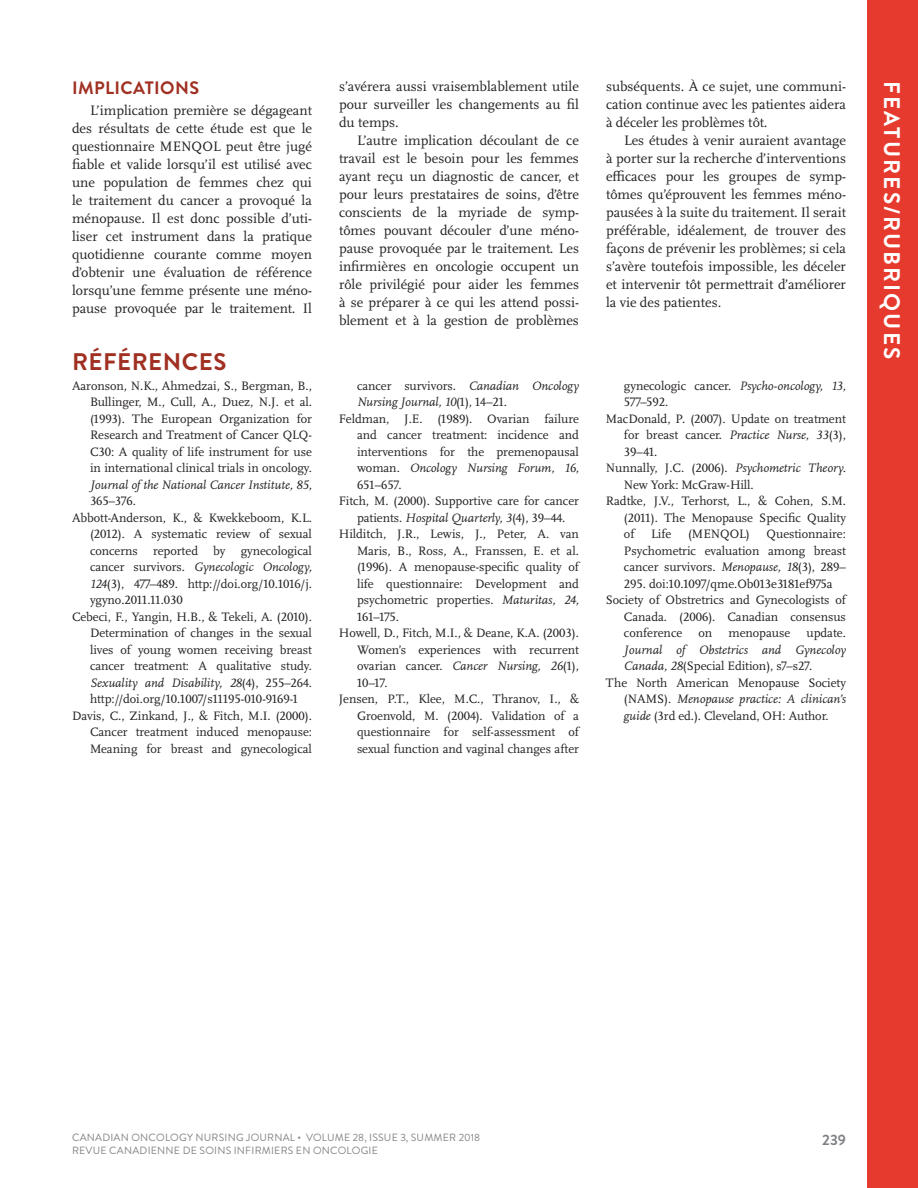
<style>
.page{position:relative;width:918px;height:1188px;background:#fff}
.page>*{position:absolute;margin:0;border:0;box-sizing:border-box;transform-origin:0 0}
.t1{font:700 24px "Brandon Grotesque";letter-spacing:.02em;color:#a03022}
.t2{font:700 22.5px "Brandon Grotesque";letter-spacing:.095em;color:#fff}
.t3{font:700 18px "Brandon Grotesque";letter-spacing:.02em;color:#a03022}
.t4{font:700 15px "Brandon Grotesque";color:#808285}
.t5{font:14.25px/18px "Scala Pro";color:#231f20;text-align:justify}
.t6{font:12.75px/16.5px "Scala Pro";letter-spacing:-.005em;color:#231f20;text-align:justify}
.t7{font:italic 12.75px "Scala Pro";letter-spacing:-.005em;color:#231f20}
.t8{font:10.5px "Brandon Grotesque";letter-spacing:.02em;color:#808285}
.s1{font-style:normal}
.s2{font-style:italic}
</style>
<div class="page">
<div style="left:867px;top:0;width:51px;height:1188px;background:#e73a2e"></div>
<h3 class="t3" style="left:72px;top:75px;width:128px">IMPLICATIONS</h3>
<p class="t5" style="left:72px;top:101px;width:242px;text-indent:18px">L’implication première se dégageant des résultats de cette étude est que le questionnaire MENQOL peut être jugé fiable et valide lorsqu’il est utilisé avec une population de femmes chez qui le traitement du cancer a provoqué la ménopause. Il est donc possible d’uti&shy;liser cet instrument dans la pratique quotidienne courante comme moyen d’obtenir une évaluation de référence lorsqu’une femme présente une méno&shy;pause provoquée par le traitement. Il</p>
<h1 class="t1" style="left:72px;top:345px;width:156px">RÉFÉRENCES</h1>
<p class="t6" style="left:90px;top:378px;width:224px;text-indent:-18px">Aaronson, N.K., Ahmedzai, S., Bergman, B., Bullinger, M., Cull, A., Duez, N.J. et al. (1993). The European Organization for Research and Treatment of Cancer QLQ-C30: A quality of life instrument for use in international clinical trials in oncology.</p>
<p class="t7" style="left:90px;top:477px;width:224px">Journal of the National Cancer Institute, 85,</p>
<p class="t6" style="left:90px;top:493px;width:48px">365–376.</p>
<p class="t6" style="left:72px;top:510px;width:242px">Abbott-Anderson, K., &amp; Kwekkeboom, K.L.</p>
<p class="t6" style="left:90px;top:526px;width:224px">(2012). A systematic review of sexual</p>
<p class="t6" style="left:90px;top:543px;width:224px">concerns reported by gynecological</p>
<p class="t7" style="left:90px;top:560px;width:224px"><span class="s1">cancer survivors.</span> Gynecologic Oncology,</p>
<p class="t6" style="left:90px;top:576px;width:224px"><span class="s2">124</span>(3), 477–489. http://doi.org/10.1016/j.</p>
<p class="t6" style="left:90px;top:592px;width:94px">ygyno.2011.11.030</p>
<p class="t6" style="left:72px;top:609px;width:241px">Cebeci, F., Yangin, H.B., &amp; Tekeli, A. (2010).</p>
<p class="t6" style="left:90px;top:625px;width:224px">Determination of changes in the sexual</p>
<p class="t6" style="left:90px;top:642px;width:224px">lives of young women receiving breast</p>
<p class="t6" style="left:90px;top:658px;width:223px">cancer treatment: A qualitative study.</p>
<p class="t7" style="left:90px;top:675px;width:223px">Sexuality and Disability, 28<span class="s1">(4), 255–264.</span></p>
<p class="t6" style="left:90px;top:691px;width:210px">http://doi.org/10.1007/s11195-010-9169-1</p>
<p class="t6" style="left:72px;top:708px;width:241px">Davis, C., Zinkand, J., &amp; Fitch, M.I. (2000).</p>
<p class="t6" style="left:90px;top:724px;width:224px">Cancer treatment induced menopause:</p>
<p class="t6" style="left:90px;top:741px;width:224px">Meaning for breast and gynecological</p>
<p class="t5" style="left:339px;top:78px;width:242px">s’avérera aussi vraisemblablement utile pour surveiller les changements au fil du temps.</p>
<p class="t5" style="left:339px;top:132px;width:242px;text-indent:18px">L’autre implication découlant de ce travail est le besoin pour les femmes ayant reçu un diagnostic de cancer, et pour leurs prestataires de soins, d’être conscients de la myriade de symp&shy;tômes pouvant découler d’une méno&shy;pause provoquée par le traitement. Les infirmières en oncologie occupent un rôle privilégié pour aider les femmes à se préparer à ce qui les attend possi&shy;blement et à la gestion de problèmes</p>
<p class="t6" style="left:357px;top:378px;width:223px">cancer survivors. <span class="s2">Canadian Oncology</span></p>
<p class="t7" style="left:357px;top:395px;width:152px">Nursing Journal, 10<span class="s1">(1), 14–21.</span></p>
<p class="t6" style="left:339px;top:411px;width:242px">Feldman, J.E. (1989). Ovarian failure</p>
<p class="t6" style="left:357px;top:427px;width:223px">and cancer treatment: incidence and</p>
<p class="t6" style="left:357px;top:444px;width:223px">interventions for the premenopausal</p>
<p class="t7" style="left:357px;top:461px;width:223px"><span class="s1">woman.</span> Oncology Nursing Forum, 16,</p>
<p class="t6" style="left:357px;top:477px;width:46px">651–657.</p>
<p class="t6" style="left:339px;top:493px;width:241px">Fitch, M. (2000). Supportive care for cancer</p>
<p class="t6" style="left:357px;top:510px;width:210px">patients. <span class="s2">Hospital Quarterly, 3</span>(4), 39–44.</p>
<p class="t6" style="left:339px;top:526px;width:242px">Hilditch, J.R., Lewis, J., Peter, A. van</p>
<p class="t6" style="left:357px;top:543px;width:223px">Maris, B., Ross, A., Franssen, E. et al.</p>
<p class="t6" style="left:357px;top:559px;width:223px">(1996). A menopause-specific quality of</p>
<p class="t6" style="left:357px;top:576px;width:224px">life questionnaire: Development and</p>
<p class="t6" style="left:357px;top:592px;width:224px">psychometric properties. <span class="s2">Maturitas, 24,</span></p>
<p class="t6" style="left:357px;top:609px;width:44px">161–175.</p>
<p class="t6" style="left:339px;top:625px;width:242px">Howell, D., Fitch, M.I., &amp; Deane, K.A. (2003).</p>
<p class="t6" style="left:357px;top:642px;width:224px">Women’s experiences with recurrent</p>
<p class="t6" style="left:357px;top:658px;width:224px">ovarian cancer. <span class="s2">Cancer Nursing, 26</span>(1),</p>
<p class="t6" style="left:357px;top:675px;width:32px">10–17.</p>
<p class="t6" style="left:339px;top:691px;width:241px">Jensen, P.T., Klee, M.C., Thranov, I., &amp;</p>
<p class="t6" style="left:357px;top:708px;width:223px">Groenvold, M. (2004). Validation of a</p>
<p class="t6" style="left:357px;top:724px;width:224px">questionnaire for self-assessment of</p>
<p class="t6" style="left:357px;top:741px;width:224px">sexual function and vaginal changes after</p>
<p class="t5" style="left:606px;top:78px;width:241px">subséquents. À ce sujet, une communi&shy;cation continue avec les patientes aidera à déceler les problèmes tôt.</p>
<p class="t5" style="left:606px;top:132px;width:242px;text-indent:18px">Les études à venir auraient avantage à porter sur la recherche d’interventions efficaces pour les groupes de symp&shy;tômes qu’éprouvent les femmes méno&shy;pausées à la suite du traitement. Il serait préférable, idéalement, de trouver des façons de prévenir les problèmes; si cela s’avère toutefois impossible, les déceler et intervenir tôt permettrait d’améliorer la vie des patientes.</p>
<p class="t7" style="left:624px;top:378px;width:224px"><span class="s1">gynecologic cancer.</span> Psycho-oncology, 13,</p>
<p class="t6" style="left:624px;top:394px;width:46px">577–592.</p>
<p class="t6" style="left:606px;top:411px;width:241px">MacDonald, P. (2007). Update on treatment</p>
<p class="t6" style="left:624px;top:427px;width:224px">for breast cancer. <span class="s2">Practice Nurse, 33</span>(3),</p>
<p class="t6" style="left:624px;top:444px;width:35px">39–41.</p>
<p class="t6" style="left:606px;top:460px;width:242px">Nunnally, J.C. (2006). <span class="s2">Psychometric Theory.</span></p>
<p class="t6" style="left:624px;top:477px;width:131px">New York: McGraw-Hill.</p>
<p class="t6" style="left:606px;top:493px;width:241px">Radtke, J.V., Terhorst, L., &amp; Cohen, S.M.</p>
<p class="t6" style="left:624px;top:510px;width:224px">(2011). The Menopause Specific Quality</p>
<p class="t6" style="left:624px;top:526px;width:12px">of</p>
<p class="t6" style="left:651px;top:526px;width:22px">Life</p>
<p class="t6" style="left:688px;top:526px;width:63px">(MENQOL)</p>
<p class="t6" style="left:767px;top:526px;width:81px">Questionnaire:</p>
<p class="t6" style="left:624px;top:543px;width:223px">Psychometric evaluation among breast</p>
<p class="t6" style="left:624px;top:559px;width:224px">cancer survivors. <span class="s2">Menopause, 18</span>(3), 289–</p>
<p class="t6" style="left:624px;top:576px;width:210px">295. doi:10.1097/qme.Ob013e3181ef975a</p>
<p class="t6" style="left:606px;top:592px;width:242px">Society of Obstretrics and Gynecologists of</p>
<p class="t6" style="left:624px;top:609px;width:224px">Canada. (2006). Canadian consensus</p>
<p class="t6" style="left:624px;top:625px;width:60px">conference</p>
<p class="t6" style="left:699px;top:625px;width:15px">on</p>
<p class="t6" style="left:729px;top:625px;width:63px">menopause</p>
<p class="t6" style="left:807px;top:625px;width:41px">update.</p>
<p class="t7" style="left:624px;top:642px;width:224px">Journal of Obstetrics and Gynecoloy</p>
<p class="t6" style="left:624px;top:658px;width:190px"><span class="s2">Canada, 28</span>(Special Edition), s7–s27.</p>
<p class="t6" style="left:606px;top:675px;width:242px">The North American Menopause Society</p>
<p class="t7" style="left:624px;top:692px;width:224px"><span class="s1">(NAMS).</span> Menopause practice: A clinican’s</p>
<p class="t6" style="left:624px;top:708px;width:206px"><span class="s2">guide</span> (3rd ed.). Cleveland, OH: Author.</p>
<h2 class="t2" style="left:908px;top:81px;width:277px;rotate:90deg">FEATURES/Ru briques</h2>
<p class="t8" style="left:72px;top:1131px;width:410px">CANADIAN ONCOLOGY N URSING JOURNAL • VOLUME 28, ISSUE 3, SUMMER 2018</p>
<p class="t4" style="left:822px;top:1129px;width:25px">239</p>
<p class="t8" style="left:72px;top:1143px;width:307px">REVUE CANADIENNE DE SOINS INFIRMIERS EN ONCOLOGIE</p>
</div>
